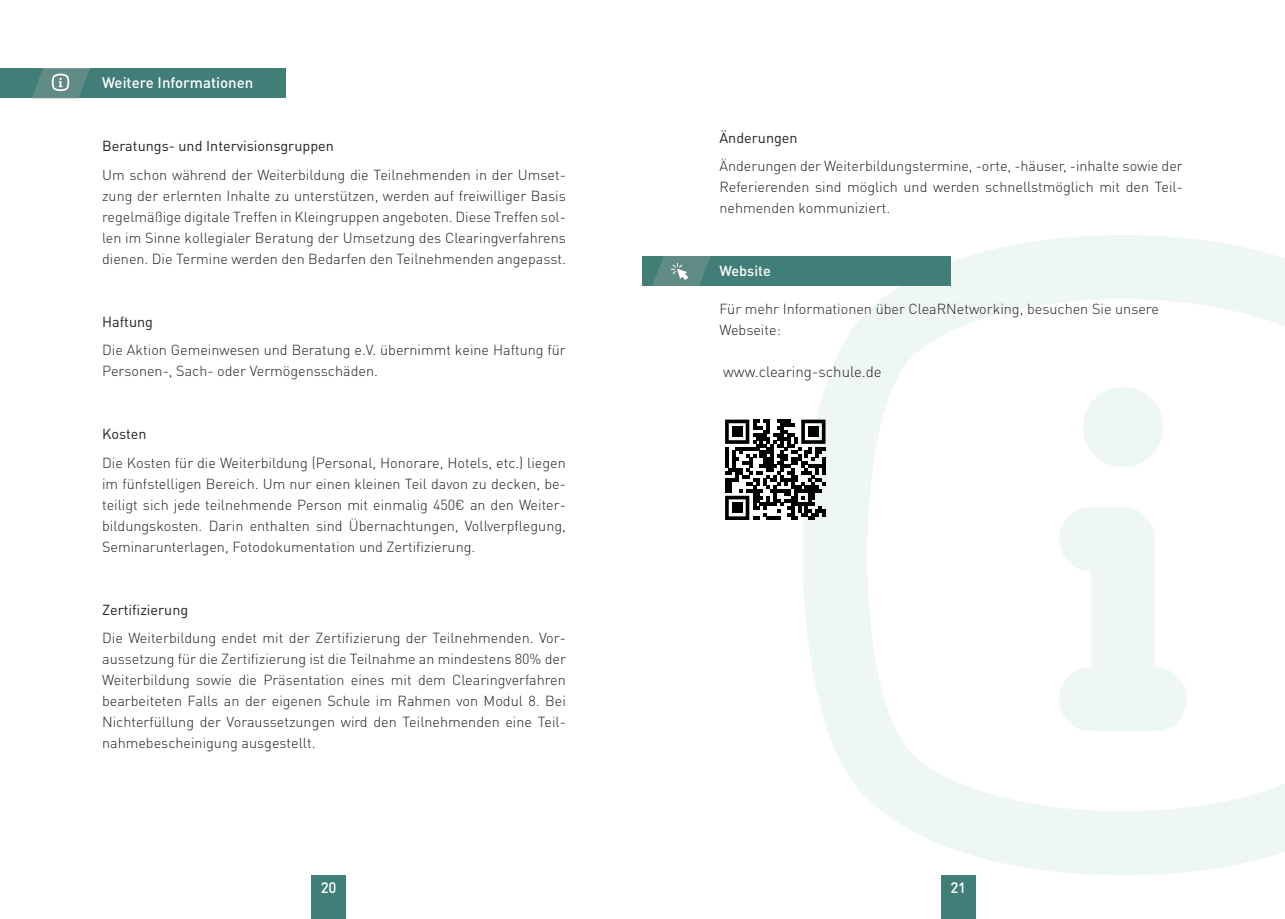
<style>
.page{position:relative;width:1285px;height:919px;background:#fff}
.page>*{position:absolute;margin:0;border:0;box-sizing:border-box;transform-origin:0 0}
.t1{font:300 15px "DIN Pro";color:#231f20}
.t2{font:500 15px "DIN Pro";color:#fff}
.t3{font:500 15px "DIN Round Pro";color:#fff}
.t4{font:300 14.4px/21px "DIN Pro";color:#231f20;text-align:justify}
.t5{font:14.4px "DIN Pro";color:#231f20}
.t6{font:500 14.4px "DIN Pro";color:#fff}
</style>
<div class="page">
<div style="left:0;top:68px;width:285px;height:30px;background:#427e78"></div>
<div style="left:311px;top:875px;width:34px;height:43px;background:#427e78"></div>
<div style="left:941px;top:875px;width:34px;height:43px;background:#427e78"></div>
<svg style="left:31px;top:68px;width:59px;height:31px"></svg>
<svg style="left:803px;top:235px;width:481px;height:640px"></svg>
<div style="left:1082px;top:387px;width:80px;height:80px;background:#eff7f3;border-radius:50%"></div>
<svg style="left:1058px;top:507px;width:96px;height:160px"></svg>
<div style="left:1058px;top:667px;width:128px;height:64px;background:#eff7f3;border-radius:32px"></div>
<div style="left:642px;top:256px;width:308px;height:30px;background:#427e78"></div>
<svg style="left:652px;top:256px;width:59px;height:30px"></svg>
<svg style="left:725px;top:419px;width:100px;height:101px"></svg>
<div style="left:732px;top:426px;width:10px;height:11px;background:#000001"></div>
<div style="left:808px;top:426px;width:10px;height:11px;background:#000001"></div>
<div style="left:732px;top:502px;width:10px;height:11px;background:#000001"></div>
<p class="t2" style="left:102px;top:72px;width:153px">Weitere Informationen</p>
<p class="t5" style="left:102px;top:136px;width:233px">Beratungs- und Intervisionsgruppen</p>
<p class="t4" style="left:102px;top:163px;width:465px">Um schon während der Weiterbildung die Teilnehmenden in der Umset&shy;zung der erlernten Inhalte zu unterstützen, werden auf freiwilliger Basis regelmäßige digitale Treffen in Kleingruppen angeboten. Diese Treffen sol&shy;len im Sinne kollegialer Beratung der Umsetzung des Clearingverfahrens dienen. Die Termine werden den Bedarfen den Teilnehmenden angepasst.</p>
<p class="t5" style="left:102px;top:311px;width:52px">Haftung</p>
<p class="t4" style="left:102px;top:339px;width:465px">Die Aktion Gemeinwesen und Beratung e.V. übernimmt keine Haftung für<br>Personen-, Sach- oder Vermögensschäden.</p>
<p class="t5" style="left:102px;top:424px;width:46px">Kosten</p>
<p class="t4" style="left:102px;top:451px;width:465px">Die Kosten für die Weiterbildung (Personal, Honorare, Hotels, etc.) liegen im fünfstelligen Bereich. Um nur einen kleinen Teil davon zu decken, be&shy;teiligt sich jede teilnehmende Person mit einmalig 450€ an den Weiter&shy;bildungskosten. Darin enthalten sind Übernachtungen, Vollverpflegung, Seminarunterlagen, Fotodokumentation und Zertifizierung.</p>
<p class="t5" style="left:102px;top:599px;width:88px">Zertifizierung</p>
<p class="t4" style="left:102px;top:627px;width:465px">Die Weiterbildung endet mit der Zertifizierung der Teilnehmenden. Vor&shy;aussetzung für die Zertifizierung ist die Teilnahme an mindestens 80% der Weiterbildung sowie die Präsentation eines mit dem Clearingverfahren bearbeiteten Falls an der eigenen Schule im Rahmen von Modul 8. Bei Nichterfüllung der Voraussetzungen wird den Teilnehmenden eine Teil&shy;nahmebescheinigung ausgestellt.</p>
<p class="t5" style="left:719px;top:128px;width:80px">Änderungen</p>
<p class="t4" style="left:719px;top:155px;width:465px">Änderungen der Weiterbildungstermine, -orte, -häuser, -inhalte sowie der Referierenden sind möglich und werden schnellstmöglich mit den Teil&shy;nehmenden kommuniziert.</p>
<p class="t6" style="left:719px;top:261px;width:53px">Website</p>
<p class="t4" style="left:719px;top:298px;width:441px">Für mehr Informationen über CleaRNetworking, besuchen Sie unsere<br>Webseite:</p>
<p class="t1" style="left:723px;top:361px;width:160px">www.clearing-schule.de</p>
<p class="t3" style="left:321px;top:877px;width:17px">20</p>
<p class="t3" style="left:950px;top:877px;width:17px">21</p>
</div>
